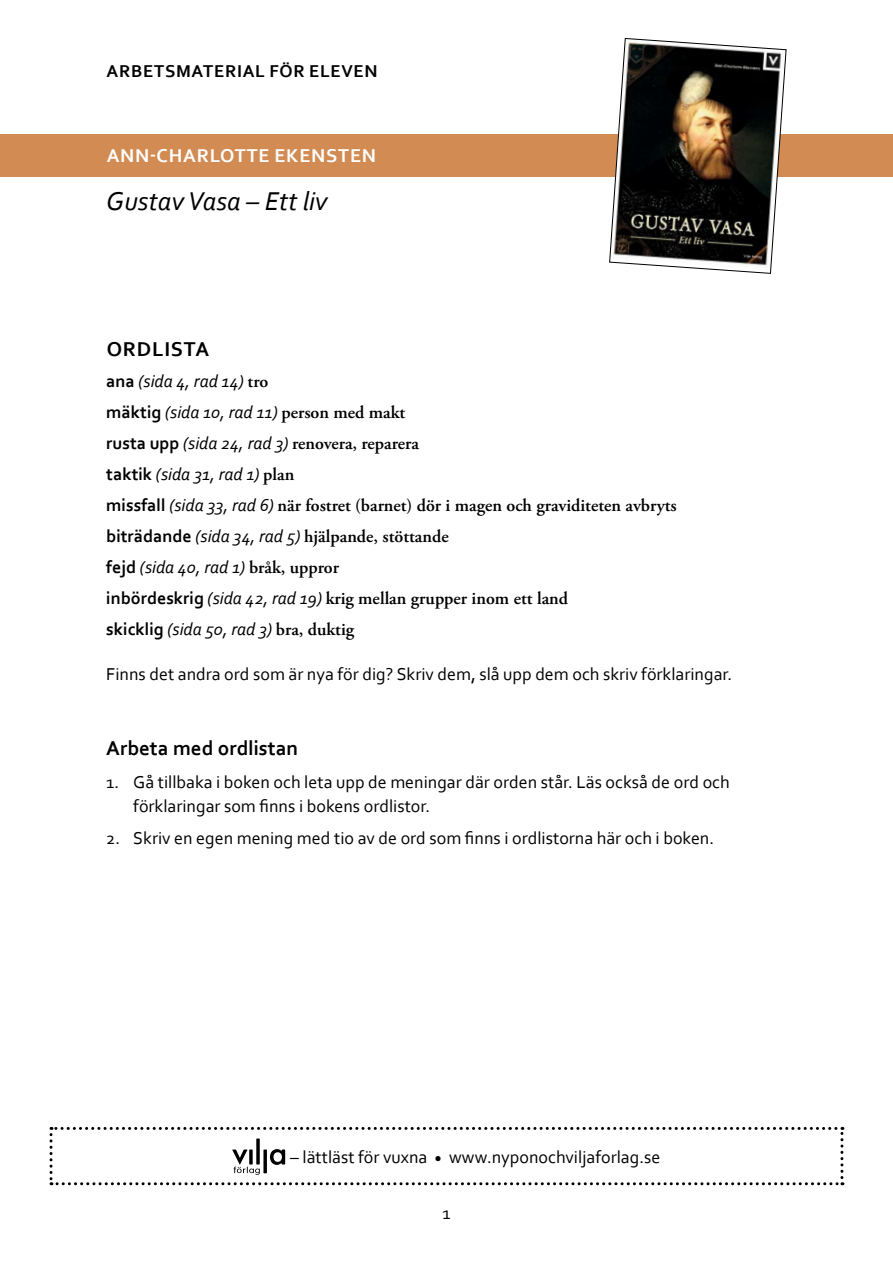
<style>
.page{position:relative;width:893px;height:1263px;background:#fff}
.page>*{position:absolute;margin:0;border:0;box-sizing:border-box;transform-origin:0 0}
.t1{font:italic 27px "Corbel";color:#000}
.t2{font:700 21px "Corbel";color:#000}
.t3{font:700 21px "Corbel";letter-spacing:.04em;color:#000}
.t4{font:700 19.5px "Corbel";letter-spacing:.04em;color:#fff}
.t5{font:18px/24px "Corbel";color:#000}
.t6{font:600 18px/31px "Adobe Garamond Pro";color:#000}
.t7{font:italic 18px/31px "Corbel";color:#000}
.t8{font:700 18px "Corbel";letter-spacing:.04em;color:#000}
.s1{font-weight:700;font-style:normal}
.s2{font-family:"Adobe Garamond Pro";font-weight:600;font-style:normal}
.s3{font-family:"Corbel";font-weight:700}
.s4{font-family:"Corbel";font-weight:400;font-style:italic}
</style>
<div class="page">
<div style="left:0;top:134px;width:893px;height:42px;background:#d28b52"></div>
<svg style="left:609px;top:38px;width:177px;height:236px"></svg>
<svg style="left:50px;top:1127px;width:793px;height:58px"></svg>
<p class="t8" style="left:107px;top:60px;width:272px">ARBETSMATERIAL FÖR ELEVEN</p>
<p class="t4" style="left:107px;top:144px;width:271px">ANN-CHARLOTTE EKENSTEN</p>
<h1 class="t1" style="left:106px;top:184px;width:223px">Gustav Vasa – Ett liv</h1>
<p class="t3" style="left:107px;top:336px;width:104px">ORDLISTA</p>
<p class="t7" style="left:106px;top:365px;width:300px"><span class="s1">ana</span> (sida 4, rad 14) <span class="s2">tro<br></span><span class="s1">mäktig</span> (sida 10, rad 11) <span class="s2">person med makt</span></p>
<p class="t6" style="left:106px;top:428px;width:314px"><span class="s3">rusta upp</span> <span class="s4">(sida 24, rad 3)</span> renovera, reparera</p>
<p class="t7" style="left:106px;top:458px;width:190px"><span class="s1">taktik</span> (sida 31, rad 1) <span class="s2">plan</span></p>
<p class="t6" style="left:106px;top:490px;width:572px"><span class="s3">missfall</span> <span class="s4">(sida 33, rad 6)</span> när fostret (barnet) dör i magen och graviditeten avbryts <span class="s3">biträdande</span> <span class="s4">(sida 34, rad 5)</span> hjälpande, stöttande</p>
<p class="t7" style="left:106px;top:551px;width:234px"><span class="s1">fejd</span> (sida 40, rad 1) <span class="s2">bråk, uppror</span></p>
<p class="t6" style="left:106px;top:583px;width:463px"><span class="s3">inbördeskrig</span> <span class="s4">(sida 42, rad 19)</span> krig mellan grupper inom ett land</p>
<p class="t7" style="left:106px;top:613px;width:249px"><span class="s1">skicklig</span> (sida 50, rad 3) <span class="s2">bra, duktig</span></p>
<p class="t5" style="left:106px;top:662px;width:627px">Finns det andra ord som är nya för dig? Skriv dem, slå upp dem och skriv förklaringar.</p>
<p class="t2" style="left:106px;top:735px;width:193px">Arbeta med ordlistan</p>
<p class="t5" style="left:133px;top:769px;width:598px;text-indent:-27px">1. Gå tillbaka i boken och leta upp de meningar där orden står. Läs också de ord och förklaringar som finns i bokens ordlistor.</p>
<p class="t5" style="left:106px;top:826px;width:609px">2. Skriv en egen mening med tio av de ord som finns i ordlistorna här och i boken.</p>
<p class="t5" style="left:290px;top:1144px;width:372px">– lättläst för vuxna <sub>•</sub> www.nyponochviljaforlag.se</p>
<p class="t5" style="left:442px;top:1200px;width:10px">1</p>
</div>
